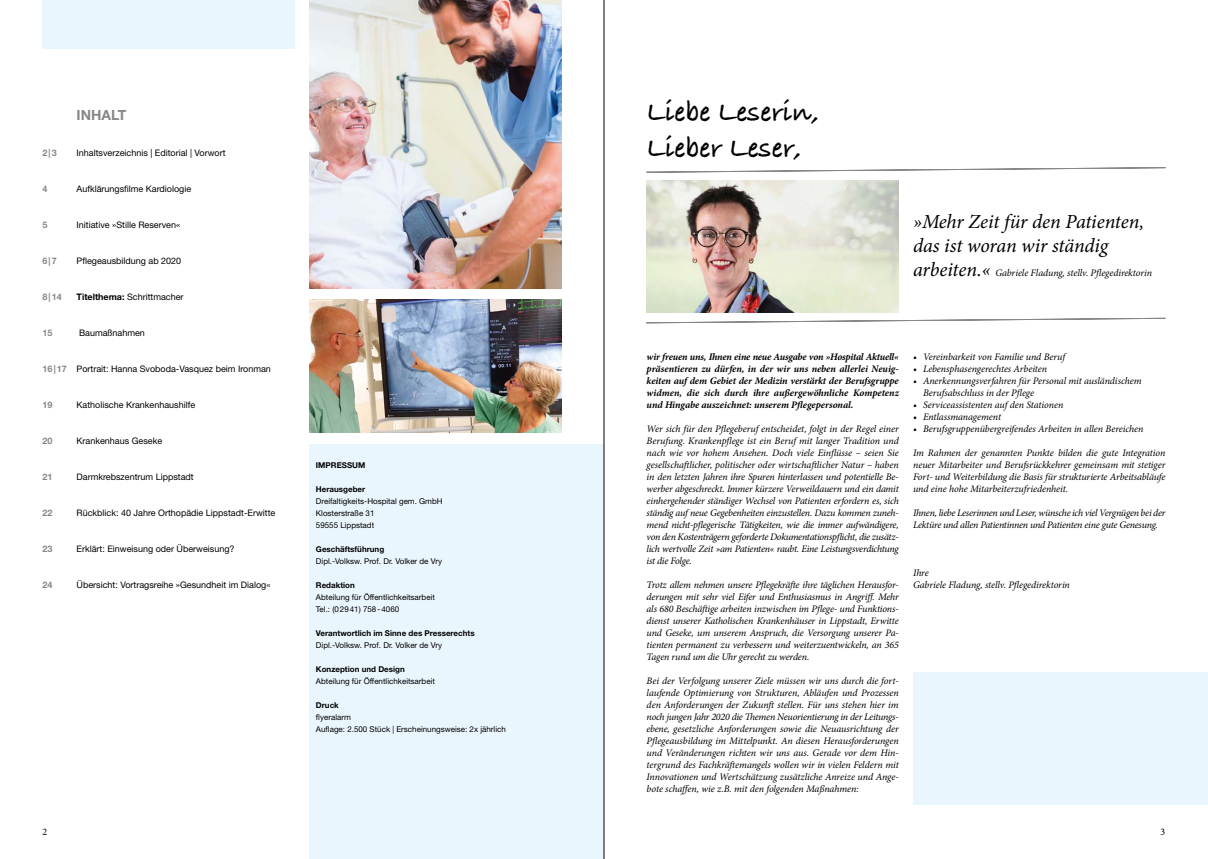
<style>
.page{position:relative;width:1208px;height:859px;background:#fff}
.page>*{position:absolute;margin:0;border:0;box-sizing:border-box;transform-origin:0 0}
.t1{font:700 29px/36px "Bradley Hand ITCTT";color:#000}
.t2{font:italic 20px/24px "Minion Pro";letter-spacing:-.01em;color:#000}
.t3{font:700 14px "Helvetica Neue";color:#878787}
.t4{font:italic 10px/12px "Minion Pro";letter-spacing:-.01em;color:#000;text-align:justify}
.t5{font:italic 700 10px/12px "Minion Pro";color:#000;text-align:justify}
.t6{font:10px "Minion Pro";color:#000}
.t7{font:9px "Helvetica Neue";color:#000}
.t8{font:700 9px "Helvetica Neue";color:#878787}
.t9{font:8px/12px "Helvetica Neue";color:#000}
.t10{font:700 8px "Helvetica Neue";color:#000}
.s1{font-weight:700}
.s2{font-weight:700;color:#878787}
.s3{font-size:20px}
</style>
<div class="page">
<div style="left:913px;top:672px;width:295px;height:132px;background:#eaf6fe"></div>
<img style="left:309px;top:0;width:252px;height:289px">
<div style="left:309px;top:444px;width:295px;height:415px;background:#eaf6fe"></div>
<img style="left:309px;top:300px;width:252px;height:132px">
<img style="left:646px;top:180px;width:252px;height:132px">
<svg style="left:646px;top:167px;width:519px;height:6px"></svg>
<svg style="left:646px;top:318px;width:519px;height:5px"></svg>
<div style="left:43px;top:0;width:252px;height:48px;background:#eaf6fe"></div>
<hr style="left:604px;top:0;width:1px;height:859px;background:#000">
<h3 class="t3" style="left:77px;top:106px;width:51px">INHALT</h3>
<p class="t8" style="left:43px;top:147px;width:16px">2|3</p>
<p class="t7" style="left:77px;top:147px;width:150px">Inhaltsverzeichnis | Editorial | Vorwort</p>
<p class="t8" style="left:43px;top:183px;width:7px">4</p>
<p class="t7" style="left:77px;top:183px;width:116px">Aufklärungsfilme Kardiologie</p>
<p class="t8" style="left:43px;top:219px;width:7px">5</p>
<p class="t7" style="left:77px;top:219px;width:105px">Initiative »Stille Reserven«</p>
<p class="t8" style="left:43px;top:255px;width:16px">6|7</p>
<p class="t7" style="left:77px;top:255px;width:106px">Pflegeausbildung ab 2020</p>
<p class="t8" style="left:43px;top:291px;width:21px">8|14</p>
<p class="t7" style="left:77px;top:291px;width:108px"><span class="s1">Titelthema:</span> Schrittmacher</p>
<p class="t8" style="left:43px;top:327px;width:12px">15</p>
<p class="t7" style="left:79px;top:327px;width:67px">Baumaßnahmen</p>
<p class="t7" style="left:43px;top:363px;width:230px"><span class="s2">16|17</span> Portrait: Hanna Svoboda-Vasquez beim Ironman</p>
<p class="t8" style="left:43px;top:399px;width:12px">19</p>
<p class="t7" style="left:77px;top:399px;width:120px">Katholische Krankenhaushilfe</p>
<p class="t8" style="left:43px;top:435px;width:12px">20</p>
<p class="t7" style="left:77px;top:435px;width:87px">Krankenhaus Geseke</p>
<p class="t8" style="left:43px;top:471px;width:12px">21</p>
<p class="t7" style="left:77px;top:471px;width:119px">Darmkrebszentrum Lippstadt</p>
<p class="t8" style="left:43px;top:507px;width:12px">22</p>
<p class="t7" style="left:77px;top:507px;width:200px">Rückblick: 40 Jahre Orthopädie Lippstadt-Erwitte</p>
<p class="t8" style="left:43px;top:543px;width:12px">23</p>
<p class="t7" style="left:77px;top:543px;width:159px">Erklärt: Einweisung oder Überweisung?</p>
<p class="t8" style="left:43px;top:579px;width:12px">24</p>
<p class="t7" style="left:77px;top:579px;width:196px">Übersicht: Vortragsreihe »Gesundheit im Dialog«</p>
<p class="t10" style="left:316px;top:460px;width:51px">IMPRESSUM</p>
<p class="t10" style="left:316px;top:484px;width:51px">Herausgeber</p>
<p class="t9" style="left:316px;top:495px;width:128px">Dreifaltigkeits-Hospital gem. GmbH<br>Klosterstraße 31<br>59555 Lippstadt</p>
<p class="t10" style="left:316px;top:544px;width:70px">Geschäftsführung</p>
<p class="t9" style="left:316px;top:555px;width:128px">Dipl.-Volksw. Prof. Dr. Volker de Vry</p>
<p class="t10" style="left:316px;top:580px;width:40px">Redaktion</p>
<p class="t9" style="left:316px;top:591px;width:120px">Abteilung für Öffentlichkeitsarbeit<br>Tel.: (02941) 758-4060</p>
<p class="t10" style="left:316px;top:628px;width:160px">Verantwortlich im Sinne des Presserechts</p>
<p class="t9" style="left:316px;top:639px;width:128px">Dipl.-Volksw. Prof. Dr. Volker de Vry</p>
<p class="t10" style="left:316px;top:664px;width:90px">Konzeption und Design</p>
<p class="t9" style="left:316px;top:675px;width:120px">Abteilung für Öffentlichkeitsarbeit</p>
<p class="t10" style="left:316px;top:700px;width:24px">Druck</p>
<p class="t9" style="left:316px;top:711px;width:191px">flyeralarm<br>Auflage: 2.500 Stück | Erscheinungsweise: 2x jährlich</p>
<h1 class="t1" style="left:646px;top:93px;width:174px">Liebe Leserin,<br>Lieber Leser,</h1>
<h2 class="t2" style="left:913px;top:210px;width:233px">»Mehr Zeit für den Patienten, das ist woran wir ständig</h2>
<p class="t4" style="left:913px;top:267px;width:241px"><span class="s3">arbeiten.«</span> Gabriele Fladung, stellv. Pflegedirektorin</p>
<p class="t5" style="left:646px;top:351px;width:254px">wir freuen uns, Ihnen eine neue Ausgabe von »Hospital Aktuell« präsentieren zu dürfen, in der wir uns neben allerlei Neuig&shy;keiten auf dem Gebiet der Medizin verstärkt der Berufsgruppe widmen, die sich durch ihre außergewöhnliche Kompetenz und Hingabe auszeichnet: unserem Pflegepersonal.</p>
<p class="t4" style="left:646px;top:423px;width:254px">Wer sich für den Pflegeberuf entscheidet, folgt in der Regel einer Berufung. Krankenpflege ist ein Beruf mit langer Tradition und nach wie vor hohem Ansehen. Doch viele Einflüsse – seien Sie gesellschaftlicher, politischer oder wirtschaftlicher Natur – haben in den letzten Jahren ihre Spuren hinterlassen und potentielle Be&shy;werber abgeschreckt. Immer kürzere Verweildauern und ein damit einhergehender ständiger Wechsel von Patienten erfordern es, sich ständig auf neue Gegebenheiten einzustellen. Dazu kommen zuneh&shy;mend nicht-pflegerische Tätigkeiten, wie die immer aufwändigere, von den Kostenträgern geforderte Dokumentationspflicht, die zusätz&shy;lich wertvolle Zeit »am Patienten« raubt. Eine Leistungsverdichtung ist die Folge.</p>
<p class="t4" style="left:646px;top:579px;width:254px">Trotz allem nehmen unsere Pflegekräfte ihre täglichen Herausfor&shy;derungen mit sehr viel Eifer und Enthusiasmus in Angriff. Mehr als 680 Beschäftige arbeiten inzwischen im Pflege- und Funktions&shy;dienst unserer Katholischen Krankenhäuser in Lippstadt, Erwitte und Geseke, um unserem Anspruch, die Versorgung unserer Pa&shy;tienten permanent zu verbessern und weiterzuentwickeln, an 365<br>Tagen rund um die Uhr gerecht zu werden.</p>
<p class="t4" style="left:646px;top:675px;width:254px">Bei der Verfolgung unserer Ziele müssen wir uns durch die fort&shy;laufende Optimierung von Strukturen, Abläufen und Prozessen den Anforderungen der Zukunft stellen. Für uns stehen hier im noch jungen Jahr 2020 die Themen Neuorientierung in der Leitungs&shy;ebene, gesetzliche Anforderungen sowie die Neuausrichtung der Pflegeausbildung im Mittelpunkt. An diesen Herausforderungen und Veränderungen richten wir uns aus. Gerade vor dem Hin&shy;tergrund des Fachkräftemangels wollen wir in vielen Feldern mit Innovationen und Wertschätzung zusätzliche Anreize und Ange&shy;bote schaffen, wie z.B. mit den folgenden Maßnahmen:</p>
<p class="t4" style="left:913px;top:351px;width:154px">• Vereinbarkeit von Familie und Beruf</p>
<p class="t4" style="left:913px;top:363px;width:136px">• Lebensphasengerechtes Arbeiten</p>
<p class="t4" style="left:923px;top:375px;width:220px;text-indent:-10px">• Anerkennungsverfahren für Personal mit ausländischem<br>Berufsabschluss in der Pflege</p>
<p class="t4" style="left:913px;top:399px;width:152px">• Serviceassistenten auf den Stationen</p>
<p class="t4" style="left:913px;top:411px;width:90px">• Entlassmanagement</p>
<p class="t4" style="left:913px;top:423px;width:232px">• Berufsgruppenübergreifendes Arbeiten in allen Bereichen</p>
<p class="t4" style="left:913px;top:447px;width:254px">Im Rahmen der genannten Punkte bilden die gute Integration neuer Mitarbeiter und Berufsrückkehrer gemeinsam mit stetiger Fort- und Weiterbildung die Basis für strukturierte Arbeitsabläufe und eine hohe Mitarbeiterzufriedenheit.</p>
<p class="t4" style="left:913px;top:507px;width:254px">Ihnen, liebe Leserinnen und Leser, wünsche ich viel Vergnügen bei der<br>Lektüre und allen Patientinnen und Patienten eine gute Genesung.</p>
<p class="t4" style="left:913px;top:567px;width:158px">Ihre<br>Gabriele Fladung, stellv. Pflegedirektorin</p>
<p class="t6" style="left:43px;top:825px;width:6px">2</p>
<p class="t6" style="left:1160px;top:825px;width:6px">3</p>
</div>
